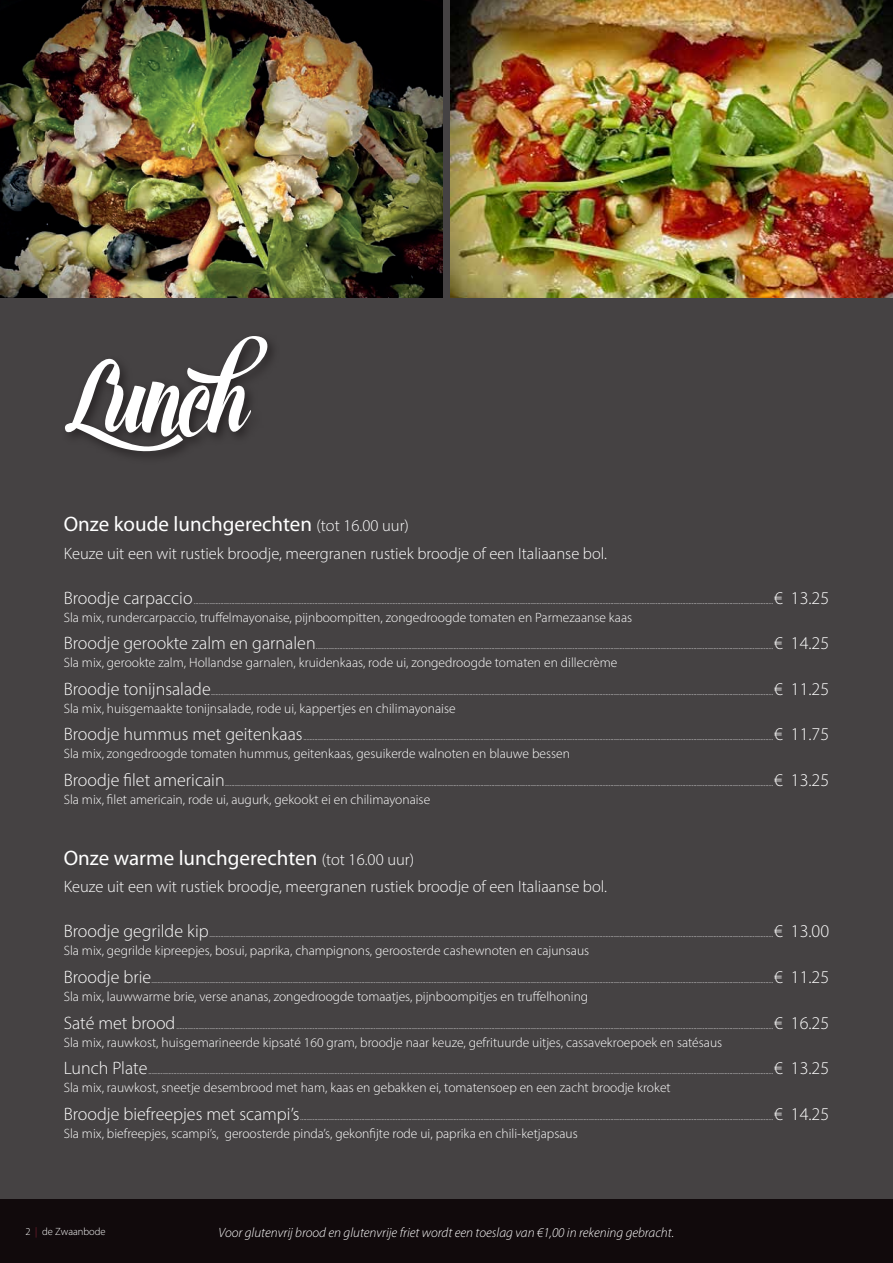
<style>
.page{position:relative;width:893px;height:1263px;background:#454243}
.page>*{position:absolute;margin:0;border:0;box-sizing:border-box;transform-origin:0 0}
.t1{font:90px "Bonbon";color:#fff}
.t2{font:21px "Myriad Pro";color:#fff}
.t3{font:300 16.5px "Myriad Pro";color:#fff}
.t4{font:300 13.5px "Myriad Pro";color:#fff}
.t5{font:italic 300 13.5px "Myriad Pro";color:#fff}
.t6{font:300 10.5px "Myriad Pro";color:#fff}
.t7{font:300 9px "Myriad Pro";color:#fff}
.s1{font-weight:300;font-size:16.5px}
.s2{font-size:18px}
.s3{color:#97253b}
</style>
<div class="page">
<div style="left:0;top:1199px;width:893px;height:64px;background:#110a0c"></div>
<div style="left:60px;top:332px;width:221px;height:132px;background:#231f20;opacity:.85"></div>
<img style="left:0;top:0;width:442px;height:298px">
<img style="left:451px;top:0;width:442px;height:298px">
<h1 class="t1" style="left:64px;top:348px;width:236px">Lunch</h1>
<h2 class="t2" style="left:64px;top:511px;width:347px">Onze koude lunchgerechten <span class="s1">(tot 16.00 uur)</span></h2>
<h3 class="t3" style="left:64px;top:543px;width:545px">Keuze uit een wit rustiek broodje, meergranen rustiek broodje of een Italiaanse bol.</h3>
<p class="t7" style="left:64px;top:595px;width:767px"><span class="s2">Broodje carpaccio</span>..................................................................................................................................................................................................................................................................................................................................................................................<span class="s2">€ 13.25</span></p>
<h3 class="t4" style="left:64px;top:609px;width:570px">Sla mix, rundercarpaccio, truffelmayonaise, pijnboompitten, zongedroogde tomaten en Parmezaanse kaas</h3>
<p class="t7" style="left:64px;top:641px;width:767px"><span class="s2">Broodje gerookte zalm en garnalen</span>....................................................................................................................................................................................................................................................................................................<span class="s2">€ 14.25</span></p>
<h3 class="t4" style="left:64px;top:654px;width:555px">Sla mix, gerookte zalm, Hollandse garnalen, kruidenkaas, rode ui, zongedroogde tomaten en dillecrème</h3>
<p class="t7" style="left:64px;top:686px;width:767px"><span class="s2">Broodje tonijnsalade</span>.......................................................................................................................................................................................................................................................................................................................................................................<span class="s2">€ 11.25</span></p>
<h3 class="t4" style="left:64px;top:700px;width:393px">Sla mix, huisgemaakte tonijnsalade, rode ui, kappertjes en chilimayonaise</h3>
<p class="t7" style="left:64px;top:732px;width:767px"><span class="s2">Broodje hummus met geitenkaas</span>............................................................................................................................................................................................................................................................................................................<span class="s2">€ 11.75</span></p>
<h3 class="t4" style="left:64px;top:746px;width:508px">Sla mix, zongedroogde tomaten hummus, geitenkaas, gesuikerde walnoten en blauwe bessen</h3>
<p class="t7" style="left:64px;top:777px;width:767px"><span class="s2">Broodje filet americain</span>..............................................................................................................................................................................................................................................................................................................................................................<span class="s2">€ 13.25</span></p>
<h3 class="t4" style="left:64px;top:791px;width:368px">Sla mix, filet americain, rode ui, augurk, gekookt ei en chilimayonaise</h3>
<h2 class="t2" style="left:64px;top:845px;width:352px">Onze warme lunchgerechten <span class="s1">(tot 16.00 uur)</span></h2>
<h3 class="t3" style="left:64px;top:877px;width:545px">Keuze uit een wit rustiek broodje, meergranen rustiek broodje of een Italiaanse bol.</h3>
<p class="t7" style="left:64px;top:929px;width:767px"><span class="s2">Broodje gegrilde kip</span>........................................................................................................................................................................................................................................................................................................................................................................<span class="s2">€ 13.00</span></p>
<h3 class="t4" style="left:64px;top:943px;width:527px">Sla mix, gegrilde kipreepjes, bosui, paprika, champignons, geroosterde cashewnoten en cajunsaus</h3>
<p class="t7" style="left:64px;top:974px;width:767px"><span class="s2">Broodje brie</span>.............................................................................................................................................................................................................................................................................................................................................................................................................<span class="s2">€ 11.25</span></p>
<h3 class="t4" style="left:64px;top:988px;width:526px">Sla mix, lauwwarme brie, verse ananas, zongedroogde tomaatjes, pijnboompitjes en truffelhoning</h3>
<p class="t7" style="left:64px;top:1020px;width:767px"><span class="s2">Saté met brood</span>.............................................................................................................................................................................................................................................................................................................................................................................................<span class="s2">€ 16.25</span></p>
<h3 class="t4" style="left:64px;top:1034px;width:660px">Sla mix, rauwkost, huisgemarineerde kipsaté 160 gram, broodje naar keuze, gefrituurde uitjes, cassavekroepoek en satésaus</h3>
<p class="t7" style="left:64px;top:1066px;width:767px"><span class="s2">Lunch Plate</span>...............................................................................................................................................................................................................................................................................................................................................................................................................<span class="s2">€ 13.25</span></p>
<h3 class="t4" style="left:64px;top:1079px;width:608px">Sla mix, rauwkost, sneetje desembrood met ham, kaas en gebakken ei, tomatensoep en een zacht broodje kroket</h3>
<p class="t7" style="left:64px;top:1111px;width:767px"><span class="s2">Broodje biefreepjes met scampi’s</span>..............................................................................................................................................................................................................................................................................................................<span class="s2">€ 14.25</span></p>
<h3 class="t4" style="left:64px;top:1125px;width:515px">Sla mix, biefreepjes, scampi’s, geroosterde pinda’s, gekonfijte rode ui, paprika en chili-ketjapsaus</h3>
<p class="t6" style="left:26px;top:1225px;width:82px">2 <span class="s3">|</span> de Zwaanbode</p>
<h3 class="t5" style="left:219px;top:1224px;width:457px">Voor glutenvrij brood en glutenvrije friet wordt een toeslag van €1,00 in rekening gebracht.</h3>
</div>
